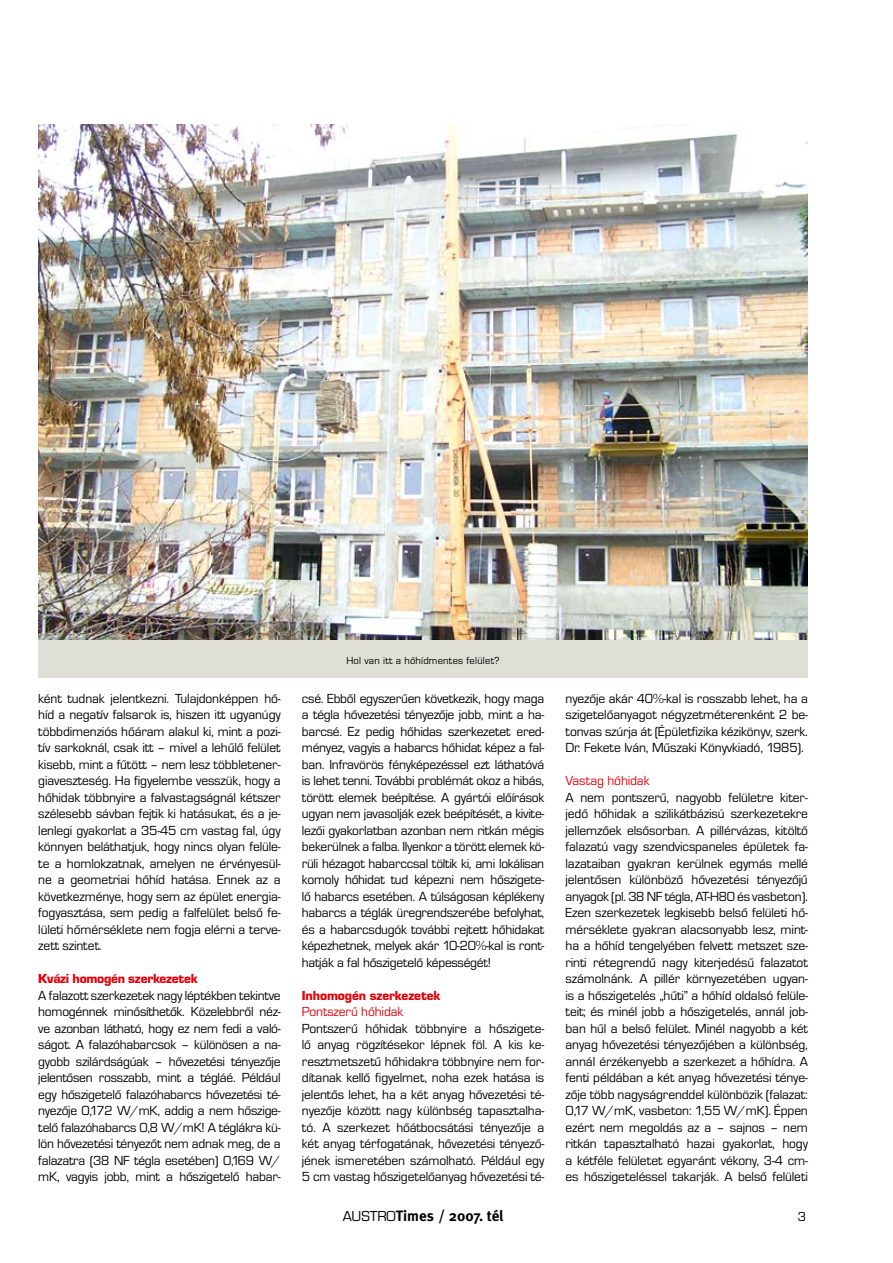
<style>
.page{position:relative;width:893px;height:1263px;background:#fff}
.page>*{position:absolute;margin:0;border:0;box-sizing:border-box;transform-origin:0 0}
.t1{font:15px "Meta Bold CE";color:#000}
.t2{font:13.65px/16.5px "Eurostile TCE";letter-spacing:-.01em;color:#000;text-align:justify}
.t3{font:13.65px "Eurostile TCE Blac";letter-spacing:-.015em;color:#e3000a}
.t4{font:13.65px "Eurostile TCE";letter-spacing:-.01em;color:#e3000a}
.t5{font:10.65px "Eurostile TCE";letter-spacing:.02em;color:#000}
.s1{font-family:"Eurostile TCE"}
</style>
<div class="page">
<img style="left:38px;top:125px;width:770px;height:515px">
<div style="left:38px;top:640px;width:770px;height:38px;background:#dfdfd8"></div>
<p class="t2" style="left:38px;top:690px;width:244px">ként tudnak jelentkezni. Tulajdonképpen hő&shy;híd a negatív falsarok is, hiszen itt ugyanúgy többdimenziós hőáram alakul ki, mint a pozi&shy;tív sarkoknál, csak itt – mivel a lehűlő felület kisebb, mint a fűtött – nem lesz többletener&shy;giaveszteség. Ha figyelembe vesszük, hogy a hőhidak többnyire a falvastagságnál kétszer szélesebb sávban fejtik ki hatásukat, és a je&shy;lenlegi gyakorlat a 35-45 cm vastag fal, úgy könnyen beláthatjuk, hogy nincs olyan felüle&shy;te a homlokzatnak, amelyen ne érvényesül&shy;ne a geometriai hőhíd hatása. Ennek az a következménye, hogy sem az épület energia&shy;fogyasztása, sem pedig a falfelület belső fe&shy;lületi hőmérséklete nem fogja elérni a terve&shy;zett szintet.</p>
<p class="t3" style="left:38px;top:971px;width:161px">Kvázi homogén szerkezetek</p>
<p class="t2" style="left:38px;top:987px;width:244px">A falazott szerkezetek nagy léptékben tekintve homogénnek minősíthetők. Közelebbről néz&shy;ve azonban látható, hogy ez nem fedi a való&shy;ságot. A falazóhabarcsok – különösen a na&shy;gyobb szilárdságúak – hővezetési tényezője jelentősen rosszabb, mint a tégláé. Például egy hőszigetelő falazóhabarcs hővezetési té&shy;nyezője 0,1 72 W/mK, addig a nem hőszige&shy;telő falazóhabarcs 0,8 W/mK! A téglákra kü&shy;lön hővezetési tényezőt nem adnak meg, de a falazatra (38 NF tégla esetében) 0,1 69 W/ mK, vagyis jobb, mint a hőszigetelő habar-</p>
<p class="t5" style="left:346px;top:655px;width:155px">Hol van itt a hőhídmentes felület?</p>
<p class="t2" style="left:302px;top:690px;width:244px">csé. Ebből egyszerűen következik, hogy maga a tégla hővezetési tényezője jobb, mint a ha&shy;barcsé. Ez pedig hőhidas szerkezetet ered&shy;ményez, vagyis a habarcs hőhidat képez a fal&shy;ban. Infravörös fényképezéssel ezt láthatóvá is lehet tenni. További problémát okoz a hibás, törött elemek beépítése. A gyártói előírások ugyan nem javasolják ezek beépítését, a kivite&shy;lezői gyakorlatban azonban nem ritkán mégis bekerülnek a falba. Ilyenkor a törött elemek kö&shy;rüli hézagot habarccsal töltik ki, ami lokálisan komoly hőhidat tud képezni nem hőszigete&shy;lő habarcs esetében. A túlságosan képlékeny habarcs a téglák üregrendszerébe befolyhat, és a habarcsdugók további rejtett hőhidakat képezhetnek, melyek akár 1 0-20%-kal is ront&shy;hatják a fal hőszigetelő képességét!</p>
<p class="t3" style="left:302px;top:988px;width:140px">Inhomogén szerkezetek</p>
<p class="t4" style="left:302px;top:1004px;width:103px">Pontszerű hőhidak</p>
<p class="t2" style="left:302px;top:1020px;width:244px">Pontszerű hőhidak többnyire a hőszigete&shy;lő anyag rögzítésekor lépnek föl. A kis ke&shy;resztmetszetű hőhidakra többnyire nem for&shy;dítanak kellő figyelmet, noha ezek hatása is jelentős lehet, ha a két anyag hővezetési té&shy;nyezője között nagy különbség tapasztalha&shy;tó. A szerkezet hőátbocsátási tényezője a két anyag térfogatának, hővezetési tényező&shy;jének ismeretében számolható. Például egy 5 cm vastag hőszigetelőanyag hővezetési té-</p>
<p class="t1" style="left:343px;top:1206px;width:162px"><span class="s1">AUSTRO</span>Times / 2007. tél</p>
<p class="t2" style="left:566px;top:690px;width:244px">nyezője akár 40%-kal is rosszabb lehet, ha a szigetelőanyagot négyzetméterenként 2 be&shy;tonvas szúrja át (Épületfizika kézikönyv, szerk.<br>Dr. Fekete Iván, Műszaki Könyvkiadó, 1 985).</p>
<p class="t4" style="left:566px;top:773px;width:85px">Vastag hőhidak</p>
<p class="t2" style="left:566px;top:789px;width:244px">A nem pontszerű, nagyobb felületre kiter&shy;jedő hőhidak a szilikátbázisú szerkezetekre jellemzőek elsősorban. A pillérvázas, kitöltő falazatú vagy szendvicspaneles épületek fa&shy;lazataiban gyakran kerülnek egymás mellé jelentősen különböző hővezetési tényezőjű anyagok (pl. 38 NF tégla, AT-H80 és vasbeton).<br>Ezen szerkezetek legkisebb belső felületi hő&shy;mérséklete gyakran alacsonyabb lesz, mint&shy;ha a hőhíd tengelyében felvett metszet sze&shy;rinti rétegrendű nagy kiterjedésű falazatot számolnánk. A pillér környezetében ugyan&shy;is a hőszigetelés „hűti” a hőhíd oldalsó felüle&shy;teit; és minél jobb a hőszigetelés, annál job&shy;ban hűl a belső felület. Minél nagyobb a két anyag hővezetési tényezőjében a különbség, annál érzékenyebb a szerkezet a hőhídra. A fenti példában a két anyag hővezetési ténye&shy;zője több nagyságrenddel különbözik (falazat:<br>0,1 7 W/mK, vasbeton: 1 ,55 W/mK). Éppen ezért nem megoldás az a – sajnos – nem ritkán tapasztalható hazai gyakorlat, hogy a kétféle felületet egyaránt vékony, 3-4 cm&shy;es hőszigeteléssel takarják. A belső felületi</p>
</div>
